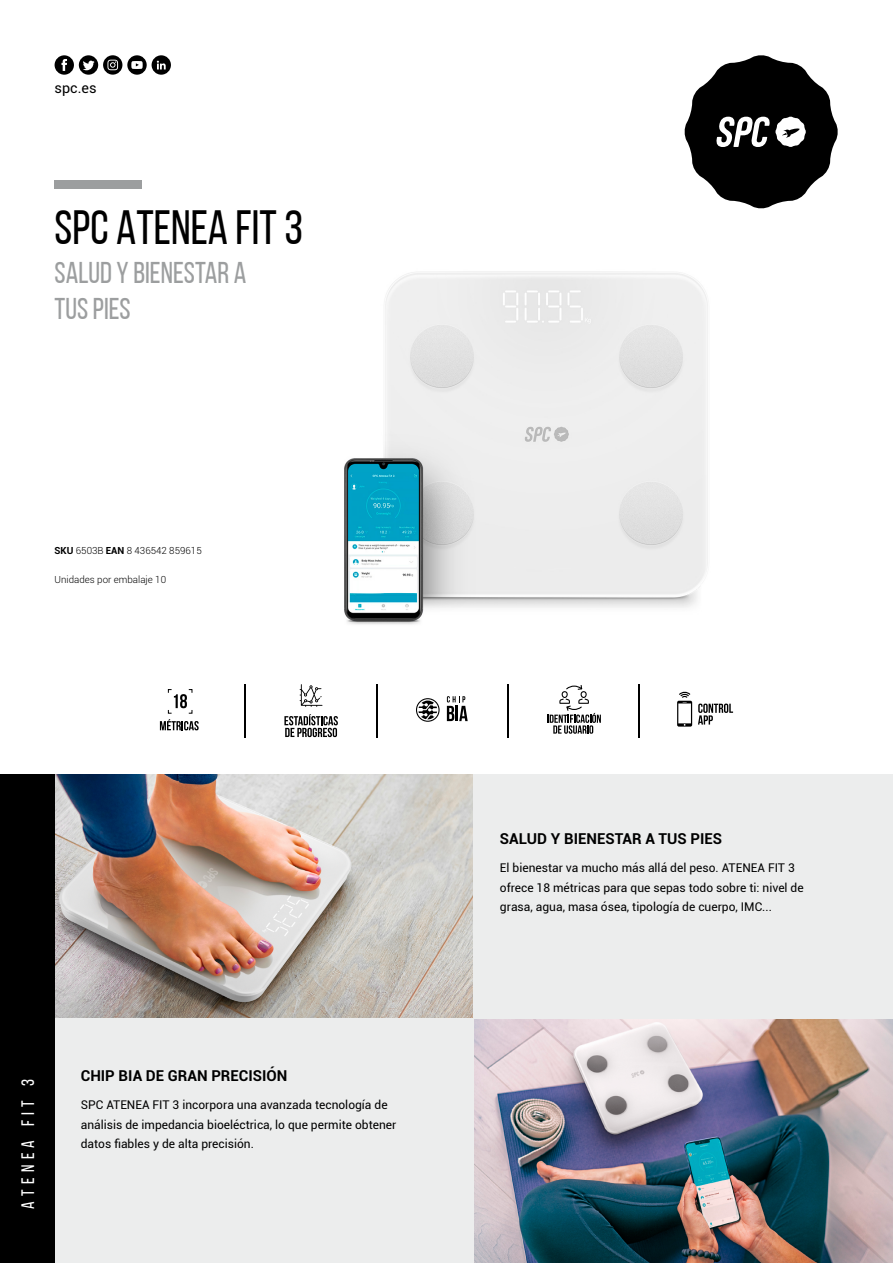
<style>
.page{position:relative;width:893px;height:1263px;background:#fff}
.page>*{position:absolute;margin:0;border:0;box-sizing:border-box;transform-origin:0 0}
.t1{font:48px "Bebas Neue";color:#000}
.t2{font:30px/36px "Bebas Neue";color:#9c9e9f}
.t3{font:18px "Bebas Neue";letter-spacing:.3em;color:#fff}
.t4{font:700 15px "Roboto";color:#000}
.t5{font:14.4px "Roboto";color:#000}
.t6{font:12px/19.5px "Roboto";color:#000}
.t7{font:300 9.75px "Roboto";color:#000}
.s1{font-weight:700}
</style>
<div class="page">
<img style="left:344px;top:271px;width:364px;height:354px">
<img style="left:473px;top:1018px;width:420px;height:245px">
<img style="left:55px;top:774px;width:418px;height:244px">
<div style="left:473px;top:774px;width:420px;height:244px;background:#eceded"></div>
<div style="left:54px;top:1018px;width:419px;height:245px;background:#eceded"></div>
<svg style="left:684px;top:55px;width:154px;height:154px"></svg>
<div style="left:55px;top:180px;width:87px;height:9px;background:#9c9e9f"></div>
<div style="left:0;top:774px;width:55px;height:489px;background:#000"></div>
<svg style="left:55px;top:55px;width:116px;height:20px"></svg>
<hr style="left:244px;top:684px;width:1px;height:53px;background:#000">
<hr style="left:377px;top:684px;width:1px;height:53px;background:#000">
<hr style="left:638px;top:684px;width:2px;height:53px;background:#000">
<hr style="left:508px;top:684px;width:1px;height:53px;background:#000">
<svg style="left:284px;top:714px;width:54px;height:23px"></svg>
<svg style="left:300px;top:684px;width:22px;height:23px"></svg>
<svg style="left:160px;top:689px;width:39px;height:41px"></svg>
<svg style="left:447px;top:696px;width:21px;height:25px"></svg>
<svg style="left:416px;top:698px;width:24px;height:24px"></svg>
<svg style="left:698px;top:703px;width:35px;height:21px"></svg>
<svg style="left:677px;top:691px;width:15px;height:36px"></svg>
<svg style="left:547px;top:685px;width:54px;height:49px"></svg>
<p class="t5" style="left:55px;top:78px;width:44px">spc.es</p>
<h1 class="t1" style="left:55px;top:202px;width:250px">SPC ATENEA FIT 3</h1>
<h2 class="t2" style="left:55px;top:255px;width:193px">SALUD Y BIENESTAR A<br>TUS PIES</h2>
<p class="t7" style="left:55px;top:544px;width:149px"><span class="s1">SKU</span> 6503B <span class="s1">EAN</span> 8 436542 859615</p>
<p class="t7" style="left:55px;top:573px;width:113px">Unidades por embalaje 10</p>
<h3 class="t3" style="left:18px;top:1209px;width:131px;rotate:-90deg">ATENEA FIT 3</h3>
<p class="t4" style="left:81px;top:1065px;width:208px">CHIP BIA DE GRAN PRECISIÓN</p>
<p class="t6" style="left:81px;top:1095px;width:317px">SPC ATENEA FIT 3 incorpora una avanzada tecnología de análisis de impedancia bioeléctrica, lo que permite obtener datos fiables y de alta precisión.</p>
<p class="t4" style="left:500px;top:828px;width:224px">SALUD Y BIENESTAR A TUS PIES</p>
<p class="t6" style="left:500px;top:858px;width:305px">El bienestar va mucho más allá del peso. ATENEA FIT 3 ofrece 18 métricas para que sepas todo sobre ti: nivel de grasa, agua, masa ósea, tipología de cuerpo, IMC...</p>
</div>
